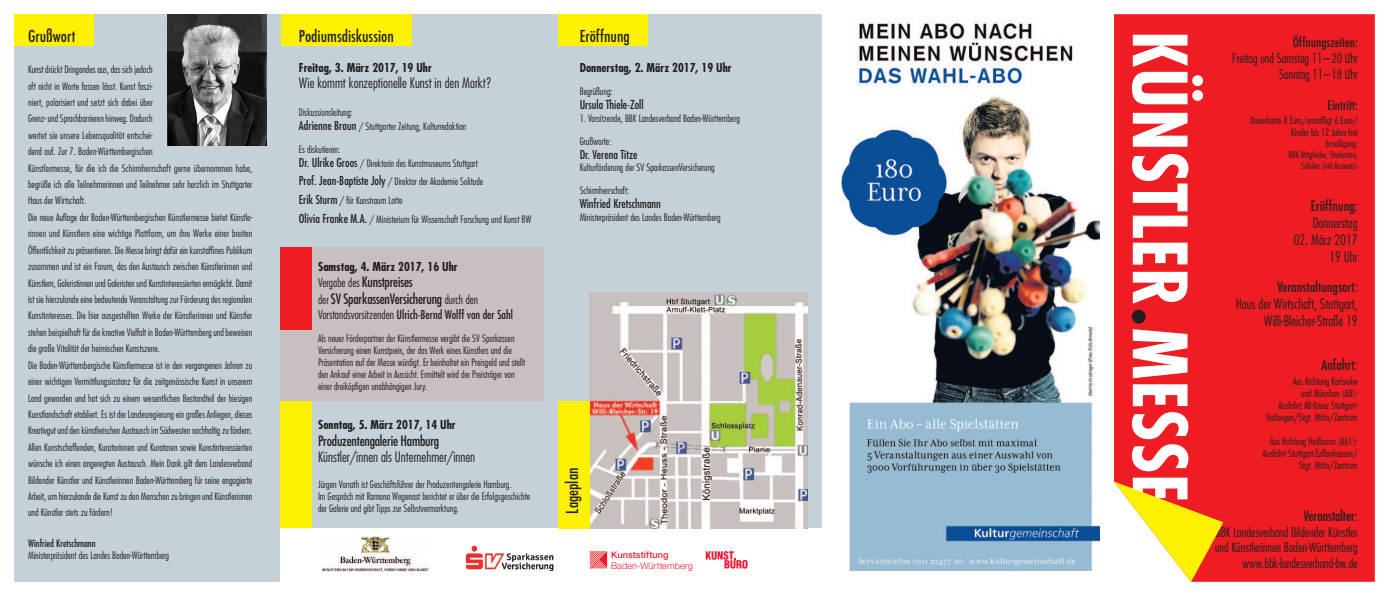
<style>
.page{position:relative;width:1389px;height:596px;background:#fff}
.page>*{position:absolute;margin:0;border:0;box-sizing:border-box;transform-origin:0 0}
.t1{font:700 condensed 82px "Futura T";color:#fff}
.t2{font:500 condensed 16px "Futura";color:#231f20}
.t3{font:300 condensed 14px/16.8px "Futura Std";color:#231f20;text-align:right}
.t4{font:condensed 14px/16.8px "Futura Std";letter-spacing:-.015em;color:#231f20}
.t5{font:500 condensed 14px "Futura";color:#231f20}
.t6{font:300 condensed 13px/15.6px "Futura Std";color:#231f20;text-align:right}
.t7{font:500 condensed 13px "Futura";color:#231f20}
.t8{font:700 condensed 12px "Futura Std";color:#231f20}
.t9{font:condensed 12px "Futura Std";color:#231f20}
.t10{font:300 condensed 10px/16.4px "Futura Std";color:#231f20}
.t11{font:condensed 10px "Futura Std";color:#231f20}
.t12{font:300 9.1px "Helvetica Neue LT Std";letter-spacing:.005em;color:#ed1a35}
.t13{font:500 9.1px "Helvetica Neue LT Std";letter-spacing:.005em;color:#ed1a35}
.t14{font:300 condensed 9px/10.8px "Futura Std";color:#231f20;text-align:right}
.s1{font-weight:400;font-size:12px}
.s2{font-weight:300;font-size:12px}
.s3{font-weight:300}
.s4{color:#231f20}
</style>
<div class="page">
<div style="left:14px;top:14px;width:808px;height:567px;background:#c5d1d8"></div>
<div style="left:281px;top:247px;width:263px;height:153px;background:#c7c0be"></div>
<div style="left:14px;top:14px;width:80px;height:31px;background:#fff101"></div>
<div style="left:281px;top:14px;width:130px;height:31px;background:#fff101"></div>
<div style="left:281px;top:247px;width:31px;height:83px;background:#ee1d23"></div>
<div style="left:281px;top:400px;width:31px;height:127px;background:#fff101"></div>
<div style="left:558px;top:14px;width:90px;height:31px;background:#fff101"></div>
<img style="left:842px;top:19px;width:258px;height:551px">
<div style="left:1114px;top:14px;width:261px;height:567px;background:#ee1d23"></div>
<img style="left:168px;top:14px;width:98px;height:132px">
<div style="left:281px;top:527px;width:548px;height:63px;background:#fff"></div>
<img style="left:590px;top:292px;width:218px;height:235px">
<img style="left:465px;top:545px;width:89px;height:25px">
<svg style="left:706px;top:551px;width:42px;height:17px"></svg>
<svg style="left:590px;top:551px;width:17px;height:17px"></svg>
<img style="left:322px;top:536px;width:106px;height:35px">
<svg style="left:1114px;top:481px;width:109px;height:100px"></svg>
<div style="left:558px;top:400px;width:32px;height:127px;background:#fff101"></div>
<h2 class="t2" style="left:28px;top:25px;width:49px">Grußwort</h2>
<p class="t10" style="left:28px;top:61px;width:226px">Kunst drückt Dringendes aus, das sich jedoch<br>oft nicht in Worte fassen lässt. Kunst faszi-<br>niert, polarisiert und setzt sich dabei über<br>Grenz- und Sprachbarrieren hinweg. Dadurch<br>wertet sie unsere Lebensqualität entschei-<br>dend auf. Zur 7. Baden-Württembergischen<br>Künstlermesse, für die ich die Schirmherrschaft gerne übernommen habe, begrüße ich alle Teilnehmerinnen und Teilnehmer sehr herzlich im Stuttgarter Haus der Wirtschaft.<br>Die neue Auflage der Baden-Württembergischen Künstlermesse bietet Künstle&shy;rinnen und Künstlern eine wichtige Plattform, um ihre Werke einer breiten Öffentlichkeit zu präsentieren. Die Messe bringt dafür ein kunstaffines Publikum zusammen und ist ein Forum, das den Austausch zwischen Künstlerinnen und Künstlern, Galeristinnen und Galeristen und Kunstinteressierten ermöglicht. Damit ist sie hierzulande eine bedeutende Veranstaltung zur Förderung des regionalen Kunstinteresses. Die hier ausgestellten Werke der Künstlerinnen und Künstler stehen beispielhaft für die kreative Vielfalt in Baden-Württemberg und beweisen die große Vitalität der heimischen Kunstszene.<br>Die Baden-Württembergische Künstlermesse ist in den vergangenen Jahren zu einer wichtigen Vermittlungsinstanz für die zeitgenössische Kunst in unserem Land geworden und hat sich zu einem wesentlichen Bestandteil der hiesigen Kunstlandschaft etabliert. Es ist der Landesregierung ein großes Anliegen, dieses Kreativgut und den künstlerischen Austausch im Südwesten nachhaltig zu fördern.<br>Allen Kunstschaffenden, Kuratorinnen und Kuratoren sowie Kunstinteressierten wünsche ich einen angeregten Austausch. Mein Dank gilt dem Landesverband Bildender Künstler und Künstlerinnen Baden-Württemberg für seine engagierte Arbeit, um hierzulande die Kunst zu den Menschen zu bringen und Künstlerinnen und Künstler stets zu fördern!</p>
<p class="t11" style="left:28px;top:537px;width:69px">Winfried Kretschmann</p>
<p class="t10" style="left:28px;top:547px;width:142px">Ministerpräsident des Landes Baden-Württemberg</p>
<p class="t13" style="left:611px;top:548px;width:59px">Kunststiftung</p>
<p class="t12" style="left:611px;top:559px;width:83px">Baden-Württemberg</p>
<h2 class="t2" style="left:580px;top:25px;width:52px">Eröffnung</h2>
<p class="t8" style="left:580px;top:60px;width:153px">Donnerstag, 2. März 2017, 19 Uhr</p>
<p class="t10" style="left:580px;top:83px;width:34px">Begrüßung:</p>
<p class="t9" style="left:580px;top:97px;width:65px">Ursula Thiele-Zoll</p>
<p class="t10" style="left:580px;top:110px;width:162px">1. Vorsitzende, BBK Landesverband Baden-Württemberg</p>
<p class="t10" style="left:580px;top:133px;width:33px">Grußworte:</p>
<p class="t9" style="left:580px;top:147px;width:59px">Dr. Verena Titze</p>
<p class="t10" style="left:580px;top:159px;width:137px">Kulturförderung der SV SparkassenVersicherung</p>
<p class="t10" style="left:580px;top:182px;width:51px">Schirmherrschaft:</p>
<p class="t9" style="left:580px;top:196px;width:83px">Winfried Kretschmann</p>
<p class="t10" style="left:580px;top:208px;width:142px">Ministerpräsident des Landes Baden-Württemberg</p>
<h2 class="t2" style="left:299px;top:25px;width:96px">Podiumsdiskussion</h2>
<p class="t8" style="left:299px;top:60px;width:134px">Freitag, 3. März 2017, 19 Uhr</p>
<h3 class="t3" style="left:299px;top:74px;width:194px">Wie kommt konzeptionelle Kunst in den Markt?</h3>
<p class="t10" style="left:299px;top:105px;width:169px;line-height:13.6px">Diskussionsleitung:<br><span class="s1">Adrienne Braun</span> / Stuttgarter Zeitung, Kulturredaktion</p>
<p class="t10" style="left:299px;top:142px;width:180px;line-height:13.6px">Es diskutieren:<br><span class="s1">Dr. Ulrike Groos</span> / Direktorin des Kunstmuseums Stuttgart</p>
<p class="t10" style="left:299px;top:172px;width:234px;line-height:18.8px"><span class="s1">Prof. Jean-Baptiste Joly</span> / Direktor der Akademie Solitude<br><span class="s1">Erik Sturm</span> / für Kunstraum Lotte<br><span class="s1">Olivia Franke M.A.</span> / Ministerium für Wissenschaft Forschung und Kunst BW</p>
<p class="t8" style="left:318px;top:259px;width:141px">Samstag, 4. März 2017, 16 Uhr</p>
<h3 class="t4" style="left:318px;top:273px;width:162px"><span class="s2">Vergabe des</span> Kunstpreises<br><span class="s2">der</span> SV SparkassenVersicherung <span class="s2">durch den</span></h3>
<p class="t9" style="left:318px;top:307px;width:196px"><span class="s3">Vorstandsvorsitzenden</span> Ulrich-Bernd Wolff von der Sahl</p>
<p class="t10" style="left:318px;top:332px;width:209px;line-height:12px">Als neuer Förderpartner der Künstlermesse vergibt die SV Sparkassen Versicherung einen Kunstpreis, der das Werk eines Künstlers und die Präsentation auf der Messe würdigt. Er beinhaltet ein Preisgeld und stellt den Ankauf einer Arbeit in Aussicht. Ermittelt wird der Preisträger von einer dreiköpfigen unabhängigen Jury.</p>
<p class="t8" style="left:318px;top:417px;width:139px">Sonntag, 5. März 2017, 14 Uhr</p>
<h3 class="t4" style="left:318px;top:431px;width:123px">Produzentengalerie Hamburg</h3>
<h3 class="t3" style="left:318px;top:448px;width:159px">Künstler/innen als Unternehmer/innen</h3>
<p class="t10" style="left:318px;top:478px;width:214px;line-height:12px">Jürgen Vorrath ist Geschäftsführer der Produzentengalerie Hamburg.<br>Im Gespräch mit Ramona Wegenast berichtet er über die Erfolgsgeschichte der Galerie und gibt Tipps zur Selbstvermarktung.</p>
<h2 class="t2" style="left:562px;top:513px;width:48px;rotate:-90deg">Lageplan</h2>
<h1 class="t1" style="left:1208px;top:30px;width:473px;rotate:90deg">KÜNSTLER<span class="s4">.</span>MESSE</h1>
<h3 class="t7" style="left:1293px;top:34px;width:67px">Öffnungszeiten:</h3>
<h3 class="t6" style="left:1232px;top:50px;width:127px">Freitag und Samstag 11–20 Uhr<br>Sonntag 11–18 Uhr</h3>
<h3 class="t7" style="left:1328px;top:97px;width:32px">Eintritt:</h3>
<p class="t10" style="left:1250px;top:114px;width:109px;line-height:12px;text-align:right">Dauerkarte 8 Euro/ermäßigt 6 Euro/<br>Kinder bis 12 Jahre frei</p>
<p class="t14" style="left:1289px;top:138px;width:71px">Ermäßigung:<br>BBK Mitglieder, Studenten,<br>Schüler (mit Ausweis)</p>
<h3 class="t5" style="left:1311px;top:196px;width:48px">Eröffnung:</h3>
<h3 class="t3" style="left:1313px;top:214px;width:47px">Donnerstag</h3>
<h3 class="t3" style="left:1294px;top:231px;width:66px">02. März 2017<br>19 Uhr</h3>
<h3 class="t5" style="left:1277px;top:277px;width:82px">Veranstaltungsort:</h3>
<h3 class="t3" style="left:1236px;top:295px;width:123px">Haus der Wirtschaft, Stuttgart,<br>Willi-Bleicher-Straße 19</h3>
<h3 class="t5" style="left:1322px;top:356px;width:38px">Anfahrt:</h3>
<p class="t10" style="left:1266px;top:374px;width:93px;line-height:12px;text-align:right">Aus Richtung Karlsruhe<br>und München (A8):<br>Ausfahrt AB-Kreuz Stuttgart-<br>Vaihingen/Stgt. Mitte/Zentrum</p>
<p class="t10" style="left:1263px;top:434px;width:96px;line-height:12px;text-align:right">Aus Richtung Heilbronn (A61):<br>Ausfahrt Stuttgart-Zuffenhausen/<br>Stgt. Mitte/Zentrum</p>
<h3 class="t4" style="left:1303px;top:506px;width:56px">Veranstalter:</h3>
<h3 class="t6" style="left:1215px;top:523px;width:144px">BBK Landesverband Bildender Künstler und Künstlerinnen Baden-Württemberg www.bbk-landesverband-bw.de</h3>
</div>
